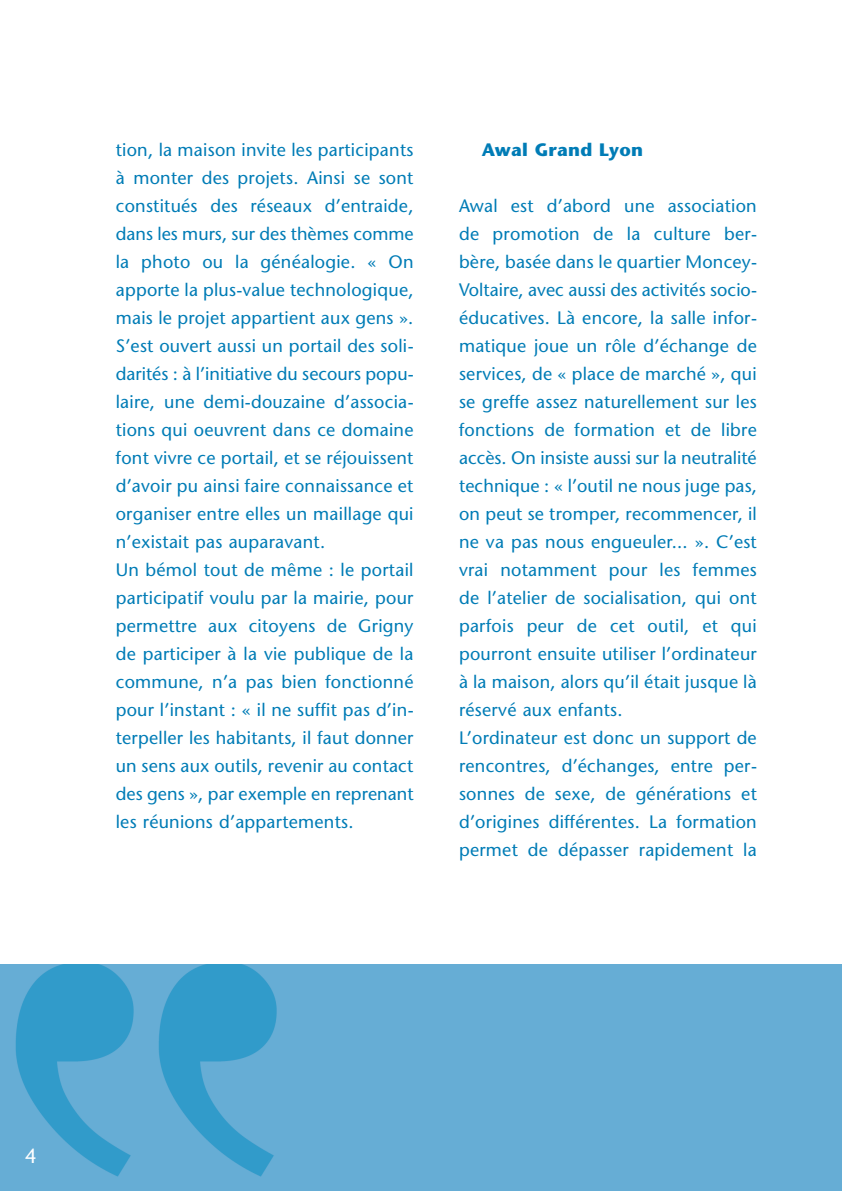
<style>
.page{position:relative;width:842px;height:1191px;background:#fff}
.page>*{position:absolute;margin:0;border:0;box-sizing:border-box;transform-origin:0 0}
.t1{font:20.6px "Stone Sans";color:#fff}
.t2{font:18px/28px "Stone Sans";letter-spacing:.015em;color:#007cb6}
.t3{font:700 18px "Stone Sans";letter-spacing:.015em;color:#007cb6}
</style>
<div class="page">
<img style="left:0;top:964px;width:842px;height:227px">
<p class="t2" style="left:116px;top:136px;width:299px">tion, la maison invite les participants à monter des projets. Ainsi se sont constitués des réseaux d’entraide, dans les murs, sur des thèmes comme la photo ou la généalogie. « On apporte la plus-value technologique, mais le projet appartient aux gens ».<br>S’est ouvert aussi un portail des soli&shy;darités : à l’initiative du secours popu&shy;laire, une demi-douzaine d’associa&shy;tions qui oeuvrent dans ce domaine font vivre ce portail, et se réjouissent d’avoir pu ainsi faire connaissance et organiser entre elles un maillage qui n’existait pas auparavant.<br>Un bémol tout de même : le portail participatif voulu par la mairie, pour permettre aux citoyens de Grigny de participer à la vie publique de la commune, n’a pas bien fonctionné pour l’instant : « il ne suffit pas d’in&shy;terpeller les habitants, il faut donner un sens aux outils, revenir au contact des gens », par exemple en reprenant les réunions d’appartements.</p>
<p class="t3" style="left:482px;top:138px;width:163px">Awal Grand Lyon</p>
<p class="t2" style="left:459px;top:192px;width:299px">Awal est d’abord une association de promotion de la culture ber&shy;bère, basée dans le quartier Moncey-Voltaire, avec aussi des activités socio&shy;éducatives. Là encore, la salle infor&shy;matique joue un rôle d’échange de services, de « place de marché », qui se greffe assez naturellement sur les fonctions de formation et de libre accès. On insiste aussi sur la neutralité technique : « l’outil ne nous juge pas, on peut se tromper, recommencer, il ne va pas nous engueuler... ». C’est vrai notamment pour les femmes de l’atelier de socialisation, qui ont parfois peur de cet outil, et qui pourront ensuite utiliser l’ordinateur à la maison, alors qu’il était jusque là réservé aux enfants.<br>L’ordinateur est donc un support de rencontres, d’échanges, entre per&shy;sonnes de sexe, de générations et d’origines différentes. La formation permet de dépasser rapidement la</p>
<p class="t1" style="left:25px;top:1142px;width:13px">4</p>
</div>
